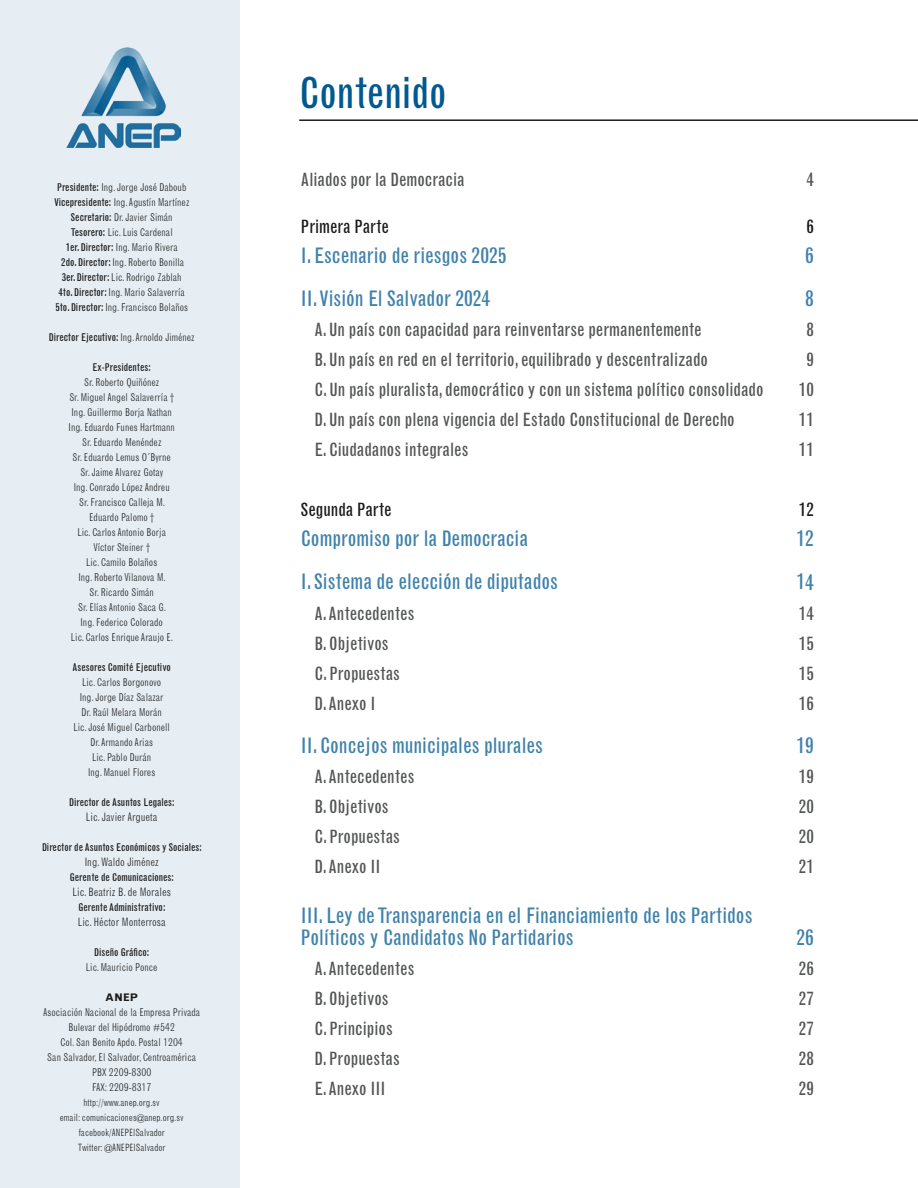
<style>
.page{position:relative;width:918px;height:1188px;background:#fff}
.page>*{position:absolute;margin:0;border:0;box-sizing:border-box;transform-origin:0 0}
.t1{font:condensed 42px "Grotesque";color:#005990}
.t2{font:condensed 21px/22.5px "Grotesque";color:#4082ac}
.t3{font:condensed 18px "Grotesque";color:#545555}
.t4{font:condensed 18px "Grotesque";color:#1c1b1a}
.t5{font:300 condensed 11.25px "Grotesque";color:#1c1b1a}
.t6{font:300 condensed 10.5px/15px "Grotesque";color:#1c1b1a;text-align:center}
.t7{font:condensed 10.5px "Grotesque";color:#1c1b1a}
.t8{font:700 10.5px "Grotesque";color:#1c1b1a}
.t9{font:300 condensed 9.75px/15px "Grotesque";color:#1c1b1a;text-align:center}
.s1{font-weight:400}
.s2{font-weight:300}
</style>
<div class="page">
<div style="left:0;top:0;width:240px;height:1188px;background:#e6eef4"></div>
<img style="left:67px;top:47px;width:114px;height:100px">
<hr style="left:299px;top:119px;width:619px;height:2px;background:#1c1b1a">
<p class="t6" style="left:54px;top:179px;width:137px"><span class="s1">Presidente:</span> Ing. Jorge José Daboub <span class="s1">Vicepresidente:</span> Ing. Agustín Martínez <span class="s1">Secretario:</span> Dr. Javier Simán <span class="s1">Tesorero:</span> Lic. Luis Cardenal<br><span class="s1">1er. Director:</span> Ing. Mario Rivera<br><span class="s1">2do. Director:</span> Ing. Roberto Bonilla <span class="s1">3er. Director:</span> Lic. Rodrigo Zablah <span class="s1">4to. Director:</span> Ing. Mario Salaverría <span class="s1">5to. Director:</span> Ing. Francisco Bolaños</p>
<p class="t7" style="left:49px;top:331px;width:147px">Director Ejecutivo: <span class="s2">Ing. Arnoldo Jiménez</span></p>
<p class="t7" style="left:93px;top:361px;width:60px">Ex-Presidentes:</p>
<p class="t6" style="left:69px;top:374px;width:108px">Sr. Roberto Quiñónez<br>Sr. Miguel Angel Salaverría †<br>Ing. Guillermo Borja Nathan<br>Ing. Eduardo Funes Hartmann<br>Sr. Eduardo Menéndez<br>Sr. Eduardo Lemus O´Byrne<br>Sr. Jaime Alvarez Gotay<br>Ing. Conrado López Andreu<br>Sr. Francisco Calleja M.<br>Eduardo Palomo †<br>Lic. Carlos Antonio Borja<br>Víctor Steiner †<br>Lic. Camilo Bolaños<br>Ing. Roberto Vilanova M.<br>Sr. Ricardo Simán<br>Sr. Elías Antonio Saca G.<br>Ing. Federico Colorado<br>Lic. Carlos Enrique Araujo E.</p>
<p class="t7" style="left:73px;top:661px;width:100px">Asesores Comité Ejecutivo</p>
<p class="t6" style="left:74px;top:674px;width:98px">Lic. Carlos Borgonovo<br>Ing. Jorge Díaz Salazar<br>Dr. Raúl Melara Morán<br>Lic. José Miguel Carbonell<br>Dr. Armando Arias<br>Lic. Pablo Durán<br>Ing. Manuel Flores</p>
<p class="t7" style="left:69px;top:796px;width:107px">Director de Asuntos Legales:</p>
<p class="t5" style="left:86px;top:809px;width:73px">Lic. Javier Argueta</p>
<p class="t7" style="left:42px;top:841px;width:161px">Director de Asuntos Económicos y Sociales:</p>
<p class="t5" style="left:85px;top:854px;width:75px">Ing. Waldo Jiménez</p>
<p class="t7" style="left:70px;top:871px;width:105px">Gerente de Comunicaciones:</p>
<p class="t5" style="left:73px;top:884px;width:100px">Lic. Beatriz B. de Morales</p>
<p class="t7" style="left:78px;top:901px;width:88px">Gerente Administrativo:</p>
<p class="t5" style="left:78px;top:914px;width:90px">Lic. Héctor Monterrosa</p>
<p class="t7" style="left:94px;top:946px;width:56px">Diseño Gráfico:</p>
<p class="t6" style="left:86px;top:959px;width:73px">Lic. Mauricio Ponce</p>
<p class="t8" style="left:105px;top:991px;width:35px">ANEP</p>
<p class="t6" style="left:43px;top:1004px;width:159px">Asociación Nacional de la Empresa Privada<br>Bulevar del Hipódromo #542<br>Col. San Benito Apdo. Postal 1204<br>San Salvador, El Salvador, Centroamérica<br>PBX 2209-8300<br>FAX: 2209-8317</p>
<p class="t9" style="left:60px;top:1094px;width:126px">http://www.anep.org.sv<br>email: comunicaciones@anep.org.sv facebook/ANEPElSalvador<br>Twitter: @ANEPElSalvador</p>
<h1 class="t1" style="left:299px;top:68px;width:149px">Contenido</h1>
<h3 class="t3" style="left:301px;top:169px;width:165px">Aliados por la Democracia</h3>
<h3 class="t3" style="left:806px;top:169px;width:9px">4</h3>
<h3 class="t4" style="left:301px;top:216px;width:90px">Primera Parte</h3>
<h3 class="t4" style="left:806px;top:216px;width:9px">6</h3>
<h2 class="t2" style="left:301px;top:244px;width:207px">I. Escenario de riesgos 2025</h2>
<h2 class="t2" style="left:805px;top:244px;width:10px">6</h2>
<h2 class="t2" style="left:301px;top:287px;width:191px">II. Visión El Salvador 2024</h2>
<h2 class="t2" style="left:805px;top:287px;width:10px">8</h2>
<h3 class="t3" style="left:314px;top:319px;width:389px">A. Un país con capacidad para reinventarse permanentemente</h3>
<h3 class="t3" style="left:806px;top:319px;width:9px">8</h3>
<h3 class="t3" style="left:314px;top:349px;width:395px">B. Un país en red en el territorio, equilibrado y descentralizado</h3>
<h3 class="t3" style="left:806px;top:349px;width:9px">9</h3>
<h3 class="t3" style="left:314px;top:379px;width:451px">C. Un país pluralista, democrático y con un sistema político consolidado</h3>
<h3 class="t3" style="left:799px;top:379px;width:17px">10</h3>
<h3 class="t3" style="left:314px;top:409px;width:422px">D. Un país con plena vigencia del Estado Constitucional de Derecho</h3>
<h3 class="t3" style="left:799px;top:409px;width:17px">11</h3>
<h3 class="t3" style="left:314px;top:439px;width:156px">E. Ciudadanos integrales</h3>
<h3 class="t3" style="left:799px;top:439px;width:17px">11</h3>
<h3 class="t4" style="left:301px;top:499px;width:92px">Segunda Parte</h3>
<h3 class="t4" style="left:799px;top:499px;width:17px">12</h3>
<h2 class="t2" style="left:301px;top:527px;width:229px">Compromiso por la Democracia</h2>
<h2 class="t2" style="left:796px;top:527px;width:19px">12</h2>
<h2 class="t2" style="left:301px;top:571px;width:259px">I. Sistema de elección de diputados</h2>
<h2 class="t2" style="left:796px;top:571px;width:19px">14</h2>
<h3 class="t3" style="left:314px;top:603px;width:102px">A. Antecedentes</h3>
<h3 class="t3" style="left:799px;top:603px;width:17px">14</h3>
<h3 class="t3" style="left:314px;top:633px;width:76px">B. Objetivos</h3>
<h3 class="t3" style="left:799px;top:633px;width:17px">15</h3>
<h3 class="t3" style="left:314px;top:663px;width:87px">C. Propuestas</h3>
<h3 class="t3" style="left:799px;top:663px;width:17px">15</h3>
<h3 class="t3" style="left:314px;top:693px;width:63px">D. Anexo I</h3>
<h3 class="t3" style="left:799px;top:693px;width:17px">16</h3>
<h2 class="t2" style="left:301px;top:734px;width:244px">II. Concejos municipales plurales</h2>
<h2 class="t2" style="left:796px;top:734px;width:19px">19</h2>
<h3 class="t3" style="left:314px;top:766px;width:102px">A. Antecedentes</h3>
<h3 class="t3" style="left:799px;top:766px;width:17px">19</h3>
<h3 class="t3" style="left:314px;top:796px;width:76px">B. Objetivos</h3>
<h3 class="t3" style="left:799px;top:796px;width:17px">20</h3>
<h3 class="t3" style="left:314px;top:826px;width:87px">C. Propuestas</h3>
<h3 class="t3" style="left:799px;top:826px;width:17px">20</h3>
<h3 class="t3" style="left:314px;top:856px;width:68px">D. Anexo II</h3>
<h3 class="t3" style="left:799px;top:856px;width:17px">21</h3>
<h2 class="t2" style="left:301px;top:904px;width:453px">III. Ley de Transparencia en el Financiamiento de los Partidos<br>Políticos y Candidatos No Partidarios</h2>
<h2 class="t2" style="left:796px;top:926px;width:19px">26</h2>
<h3 class="t3" style="left:314px;top:958px;width:102px">A. Antecedentes</h3>
<h3 class="t3" style="left:799px;top:958px;width:17px">26</h3>
<h3 class="t3" style="left:314px;top:988px;width:76px">B. Objetivos</h3>
<h3 class="t3" style="left:799px;top:988px;width:17px">27</h3>
<h3 class="t3" style="left:314px;top:1018px;width:80px">C. Principios</h3>
<h3 class="t3" style="left:799px;top:1018px;width:17px">27</h3>
<h3 class="t3" style="left:314px;top:1048px;width:87px">D. Propuestas</h3>
<h3 class="t3" style="left:799px;top:1048px;width:17px">28</h3>
<h3 class="t3" style="left:314px;top:1078px;width:73px">E. Anexo III</h3>
<h3 class="t3" style="left:799px;top:1078px;width:17px">29</h3>
</div>
